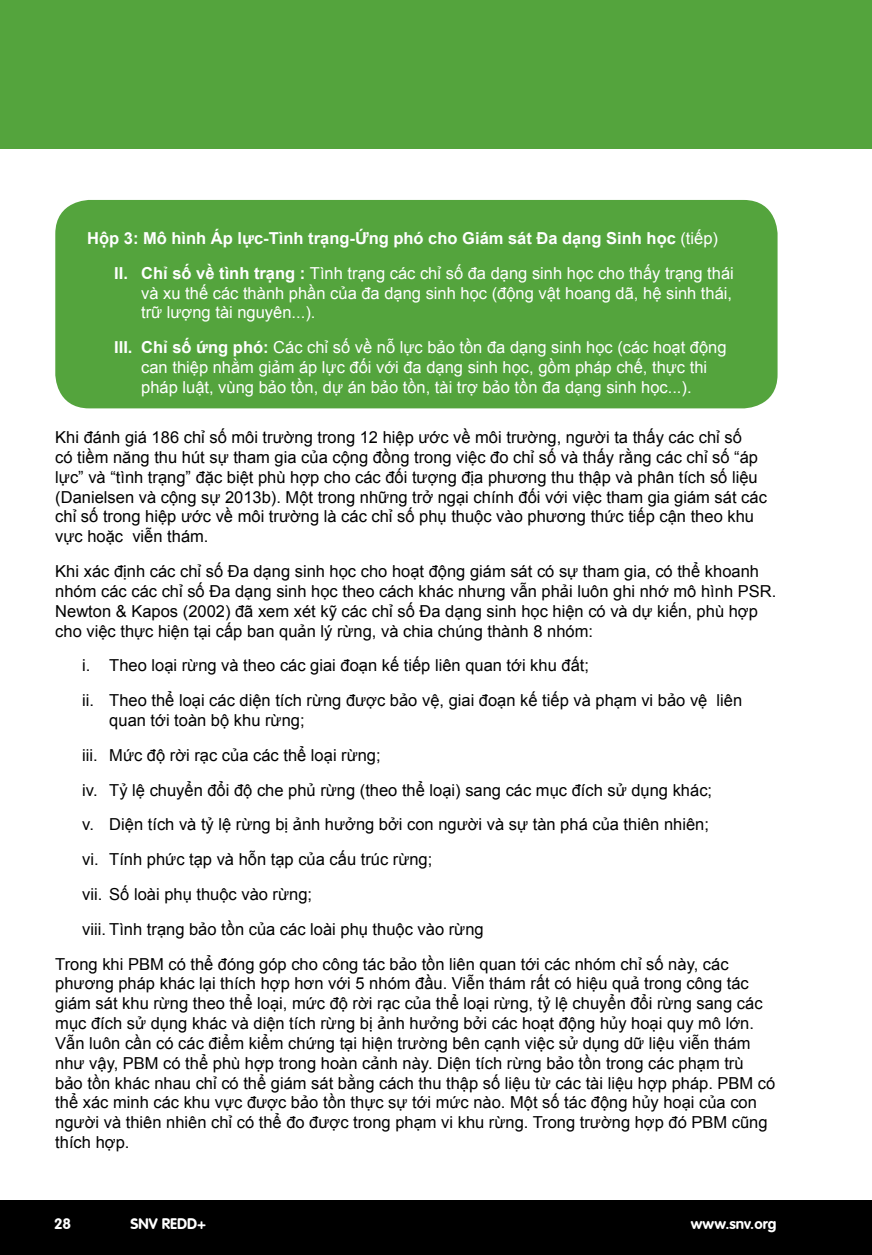
<style>
.page{position:relative;width:872px;height:1255px;background:#fff}
.page>*{position:absolute;margin:0;border:0;box-sizing:border-box;transform-origin:0 0}
.t1{font:16.5px/19.8px "Arial";color:#000}
.t2{font:16.5px/19.8px "Arial";color:#fff}
.t3{font:700 16.5px/34.8px "Arial";color:#fff}
.t4{font:700 15px "VAG Rounded";color:#fff}
.s1{font-weight:400}
.s2{font-weight:700}
</style>
<div class="page">
<div style="left:0;top:0;width:872px;height:149px;background:#54a43d"></div>
<div style="left:0;top:1199px;width:872px;height:55px;background:#000"></div>
<div style="left:55px;top:200px;width:722px;height:208px;background:#54a43d;border-radius:34px"></div>
<p class="t3" style="left:114px;top:221px;width:621px;text-indent:-27px">Hộp 3: Mô hình Áp lực-Tình trạng-Ứng phó cho Giám sát Đa dạng Sinh học <span class="s1">(tiếp)<br></span>II. Chỉ số về tình trạng : <span class="s1">Tình trạng các chỉ số đa dạng sinh học cho thấy trạng thái</span></p>
<p class="t2" style="left:141px;top:283px;width:592px">và xu thế các thành phần của đa dạng sinh học (động vật hoang dã, hệ sinh thái, trữ lượng tài nguyên...).</p>
<p class="t2" style="left:114px;top:337px;width:614px;text-align:center"><span class="s2">III. Chỉ số ứng phó:</span> Các chỉ số về nỗ lực bảo tồn đa dạng sinh học (các hoạt động can thiệp nhằm giảm áp lực đối với đa dạng sinh học, gồm pháp chế, thực thi<br>pháp luật, vùng bảo tồn, dự án bảo tồn, tài trợ bảo tồn đa dạng sinh học...).</p>
<p class="t1" style="left:55px;top:427px;width:713px">Khi đánh giá 186 chỉ số môi trường trong 12 hiệp ước về môi trường, người ta thấy các chỉ số<br>có tiềm năng thu hút sự tham gia của cộng đồng trong việc đo chỉ số và thấy rằng các chỉ số “áp lực” và “tình trạng” đặc biệt phù hợp cho các đối tượng địa phương thu thập và phân tích số liệu (Danielsen và cộng sự 2013b). Một trong những trở ngại chính đối với việc tham gia giám sát các chỉ số trong hiệp ước về môi trường là các chỉ số phụ thuộc vào phương thức tiếp cận theo khu vực hoặc viễn thám.</p>
<p class="t1" style="left:55px;top:561px;width:722px">Khi xác định các chỉ số Đa dạng sinh học cho hoạt động giám sát có sự tham gia, có thể khoanh nhóm các các chỉ số Đa dạng sinh học theo cách khác nhưng vẫn phải luôn ghi nhớ mô hình PSR.<br>Newton &amp; Kapos (2002) đã xem xét kỹ các chỉ số Đa dạng sinh học hiện có và dự kiến, phù hợp cho việc thực hiện tại cấp ban quản lý rừng, và chia chúng thành 8 nhóm:</p>
<p class="t1" style="left:82px;top:648px;width:661px;line-height:34.8px">i. Theo loại rừng và theo các giai đoạn kế tiếp liên quan tới khu đất;<br>ii. Theo thể loại các diện tích rừng được bảo vệ, giai đoạn kế tiếp và phạm vi bảo vệ liên</p>
<p class="t1" style="left:109px;top:710px;width:197px">quan tới toàn bộ khu rừng;</p>
<p class="t1" style="left:82px;top:745px;width:300px">iii. Mức độ rời rạc của các thể loại rừng;</p>
<p class="t1" style="left:82px;top:780px;width:631px">iv. Tỷ lệ chuyển đổi độ che phủ rừng (theo thể loại) sang các mục đích sử dụng khác;</p>
<p class="t1" style="left:82px;top:814px;width:628px">v. Diện tích và tỷ lệ rừng bị ảnh hưởng bởi con người và sự tàn phá của thiên nhiên;</p>
<p class="t1" style="left:82px;top:849px;width:351px">vi. Tính phức tạp và hỗn tạp của cấu trúc rừng;</p>
<p class="t1" style="left:82px;top:884px;width:231px">vii. Số loài phụ thuộc vào rừng;</p>
<p class="t1" style="left:82px;top:919px;width:403px">viii. Tình trạng bảo tồn của các loài phụ thuộc vào rừng</p>
<p class="t1" style="left:55px;top:954px;width:675px">Trong khi PBM có thể đóng góp cho công tác bảo tồn liên quan tới các nhóm chỉ số này, các</p>
<p class="t1" style="left:55px;top:973px;width:721px">phương pháp khác lại thích hợp hơn với 5 nhóm đầu. Viễn thám rất có hiệu quả trong công tác giám sát khu rừng theo thể loại, mức độ rời rạc của thể loại rừng, tỷ lệ chuyển đổi rừng sang các mục đích sử dụng khác và diện tích rừng bị ảnh hưởng bởi các hoạt động hủy hoại quy mô lớn.<br>Vẫn luôn cần có các điểm kiểm chứng tại hiện trường bên cạnh việc sử dụng dữ liệu viễn thám như vậy, PBM có thể phù hợp trong hoàn cảnh này. Diện tích rừng bảo tồn trong các phạm trù<br>bảo tồn khác nhau chỉ có thể giám sát bằng cách thu thập số liệu từ các tài liệu hợp pháp. PBM có thể xác minh các khu vực được bảo tồn thực sự tới mức nào. Một số tác động hủy hoại của con người và thiên nhiên chỉ có thể đo được trong phạm vi khu rừng. Trong trường hợp đó PBM cũng thích hợp.</p>
<p class="t4" style="left:54px;top:1216px;width:19px">28</p>
<p class="t4" style="left:131px;top:1216px;width:77px">SNV REDD+</p>
<p class="t4" style="left:691px;top:1216px;width:87px">www.snv.org</p>
</div>
